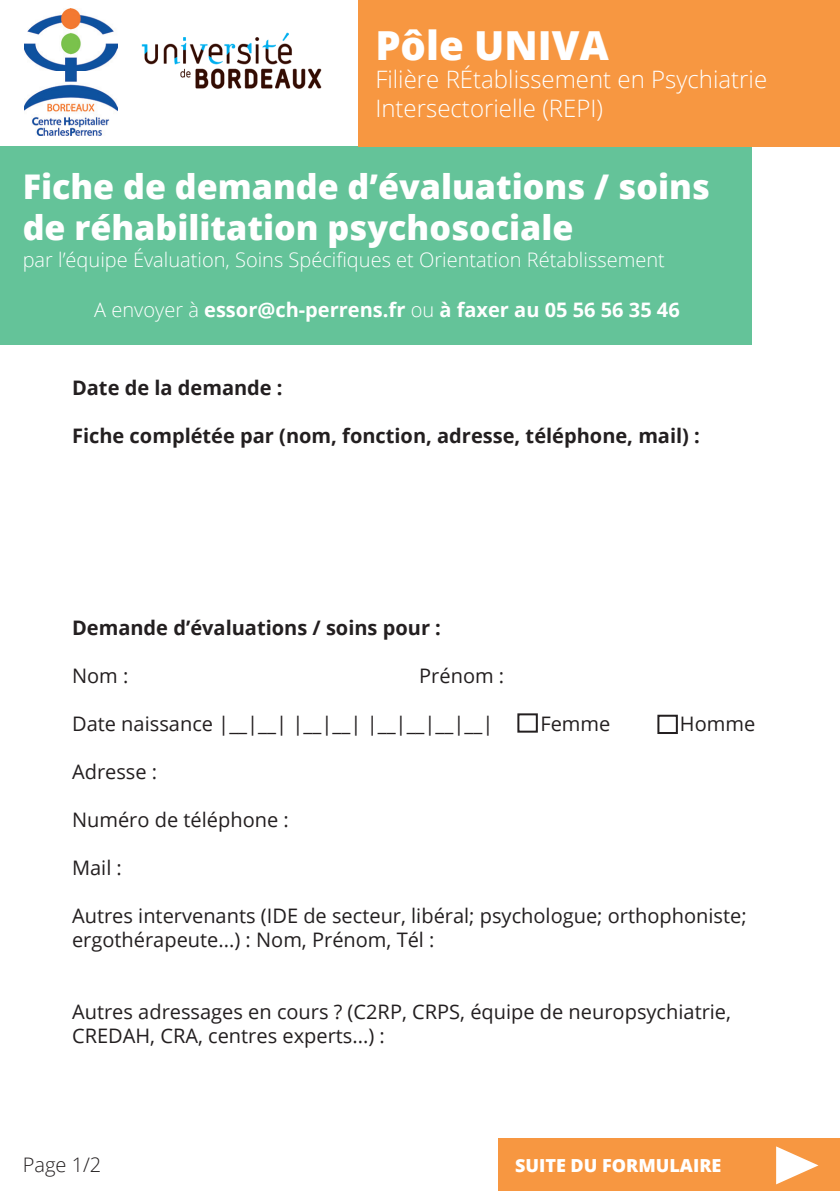
<style>
.page{position:relative;width:840px;height:1191px;background:#fff}
.page>*{position:absolute;margin:0;border:0;box-sizing:border-box;transform-origin:0 0}
.t1{font:800 40px "Open Sans";color:#fff}
.t2{font:800 34px/40.8px "Open Sans";color:#fff}
.t3{font:300 24px/28.8px "Open Sans";color:#fff}
.t4{font:20px/24px "Open Sans";color:#231f20}
.t5{font:700 20px "Open Sans";color:#231f20}
.t6{font:300 20px "Open Sans";color:#fff}
.t7{font:700 20px "Open Sans";color:#fff}
.t8{font:300 20px "Open Sans";color:#231f20}
.t9{font:800 18px "Open Sans";color:#fff}
.s1{font-weight:300}
</style>
<div class="page">
<div style="left:0;top:146px;width:751px;height:198px;background:#64c399"></div>
<img style="left:24px;top:9px;width:94px;height:126px">
<img style="left:141px;top:32px;width:181px;height:57px">
<div style="left:358px;top:0;width:481px;height:146px;background:#f79741"></div>
<div style="left:517px;top:713px;width:20px;height:19px;border:2px solid #231f20"></div>
<div style="left:657px;top:714px;width:20px;height:20px;border:2px solid #231f20"></div>
<div style="left:497px;top:1138px;width:342px;height:53px;background:#f79741"></div>
<svg style="left:776px;top:1146px;width:42px;height:38px"></svg>
<h1 class="t1" style="left:375px;top:15px;width:235px">Pôle UNIVA</h1>
<p class="t3" style="left:375px;top:65px;width:393px">Filière RÉtablissement en Psychiatrie<br>Intersectorielle (REPI)</p>
<h2 class="t2" style="left:23px;top:165px;width:688px">Fiche de demande d’évaluations / soins de réhabilitation psychosociale</h2>
<p class="t6" style="left:23px;top:246px;width:643px">par l’équipe Évaluation, Soins Spécifiques et Orientation Rétablissement</p>
<p class="t7" style="left:94px;top:296px;width:586px"><span class="s1">A envoyer à</span> essor@ch-perrens.fr <span class="s1">ou</span> à faxer au 05 56 56 35 46</p>
<p class="t5" style="left:72px;top:373px;width:212px">Date de la demande :</p>
<p class="t5" style="left:72px;top:421px;width:629px">Fiche complétée par (nom, fonction, adresse, téléphone, mail) :</p>
<p class="t5" style="left:72px;top:613px;width:370px">Demande d’évaluations / soins pour :</p>
<p class="t4" style="left:72px;top:663px;width:58px">Nom :</p>
<p class="t4" style="left:419px;top:663px;width:86px">Prénom :</p>
<p class="t4" style="left:72px;top:711px;width:423px">Date naissance |__|__| |__|__| |__|__|__|__|</p>
<p class="t4" style="left:540px;top:711px;width:71px">Femme</p>
<p class="t4" style="left:679px;top:711px;width:77px">Homme</p>
<p class="t4" style="left:72px;top:759px;width:87px">Adresse :</p>
<p class="t4" style="left:72px;top:807px;width:218px">Numéro de téléphone :</p>
<p class="t4" style="left:72px;top:855px;width:51px">Mail :</p>
<p class="t4" style="left:72px;top:903px;width:675px">Autres intervenants (IDE de secteur, libéral; psychologue; orthophoniste; ergothérapeute...) : Nom, Prénom, Tél :</p>
<p class="t4" style="left:72px;top:999px;width:660px">Autres adressages en cours ? (C2RP, CRPS, équipe de neuropsychiatrie,<br>CREDAH, CRA, centres experts...) :</p>
<p class="t8" style="left:23px;top:1150px;width:80px">Page 1/2</p>
<p class="t9" style="left:514px;top:1151px;width:208px">SUITE DU FORMULAIRE</p>
</div>
